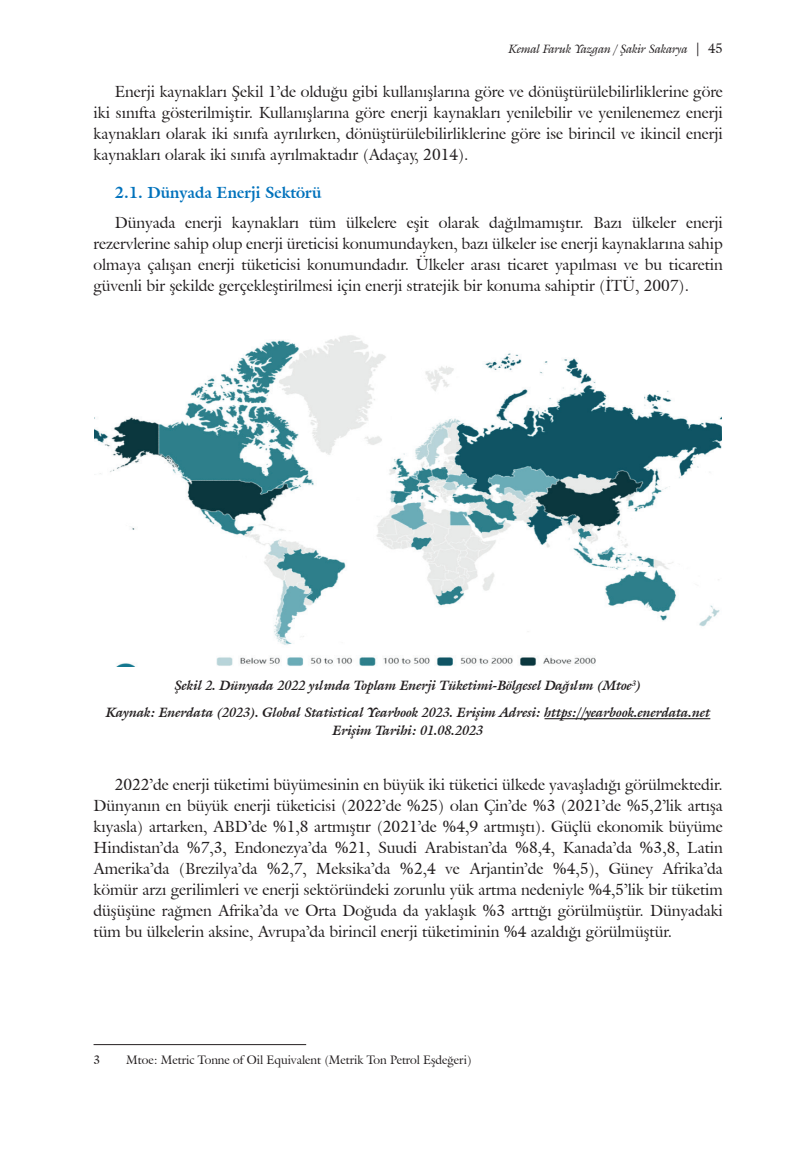
<style>
.page{position:relative;width:808px;height:1149px;background:#fff}
.page>*{position:absolute;margin:0;border:0;box-sizing:border-box;transform-origin:0 0}
.t1{font:15.75px/21px "Galliard IT Cby BT";color:#231f20;text-align:justify}
.t2{font:700 15.75px "Galliard IT Cby BT";color:#0072bc}
.t3{font:italic 700 13.5px/26.5px "Galliard IT Cby BT";color:#231f20;text-align:center}
.t4{font:12px "Galliard IT Cby BT";color:#231f20}
.t5{font:italic 12px "Galliard IT Cby BT";color:#231f20}
.s1{font-style:normal;font-size:13.5px}
</style>
<div class="page">
<hr style="left:544px;top:718px;width:166px;height:1px;background:#231f20">
<img style="left:95px;top:335px;width:627px;height:331px">
<hr style="left:94px;top:1043px;width:212px;height:1px;background:#231f20">
<p class="t5" style="left:509px;top:41px;width:216px">Kemal Faruk Yazgan / Şakir Sakarya <span class="s1">| 45</span></p>
<p class="t1" style="left:94px;top:81px;width:631px;text-indent:21px">Enerji kaynakları Şekil 1’de olduğu gibi kullanışlarına göre ve dönüştürülebilirliklerine göre iki sınıfta gösterilmiştir. Kullanışlarına göre enerji kaynakları yenilebilir ve yenilenemez enerji kaynakları olarak iki sınıfa ayrılırken, dönüştürülebilirliklerine göre ise birincil ve ikincil enerji kaynakları olarak iki sınıfa ayrılmaktadır (Adaçay, 2014).</p>
<p class="t2" style="left:115px;top:182px;width:208px">2.1. Dünyada Enerji Sektörü</p>
<p class="t1" style="left:94px;top:211px;width:631px;text-indent:21px">Dünyada enerji kaynakları tüm ülkelere eşit olarak dağılmamıştır. Bazı ülkeler enerji rezervlerine sahip olup enerji üreticisi konumundayken, bazı ülkeler ise enerji kaynaklarına sahip olmaya çalışan enerji tüketicisi konumundadır. Ülkeler arası ticaret yapılması ve bu ticaretin güvenli bir şekilde gerçekleştirilmesi için enerji stratejik bir konuma sahiptir (İTÜ, 2007).</p>
<p class="t3" style="left:106px;top:671px;width:606px">Şekil 2. Dünyada 2022 yılında Toplam Enerji Tüketimi-Bölgesel Dağılım (Mtoe<sup>3</sup>)<br>Kaynak: Enerdata (2023). Global Statistical Yearbook 2023. Erişim Adresi: https://yearbook.enerdata.net</p>
<p class="t3" style="left:333px;top:716px;width:152px">Erişim Tarihi: 01.08.2023</p>
<p class="t1" style="left:94px;top:773px;width:631px;text-indent:21px">2022’de enerji tüketimi büyümesinin en büyük iki tüketici ülkede yavaşladığı görülmektedir.<br>Dünyanın en büyük enerji tüketicisi (2022’de %25) olan Çin’de %3 (2021’de %5,2’lik artışa kıyasla) artarken, ABD’de %1,8 artmıştır (2021’de %4,9 artmıştı). Güçlü ekonomik büyüme Hindistan’da %7,3, Endonezya’da %21, Suudi Arabistan’da %8,4, Kanada’da %3,8, Latin Amerika’da (Brezilya’da %2,7, Meksika’da %2,4 ve Arjantin’de %4,5), Güney Afrika’da kömür arzı gerilimleri ve enerji sektöründeki zorunlu yük artma nedeniyle %4,5’lik bir tüketim düşüşüne rağmen Afrika’da ve Orta Doğuda da yaklaşık %3 arttığı görülmüştür. Dünyadaki tüm bu ülkelerin aksine, Avrupa’da birincil enerji tüketiminin %4 azaldığı görülmüştür.</p>
<p class="t4" style="left:94px;top:1051px;width:8px">3</p>
<p class="t4" style="left:127px;top:1051px;width:347px">Mtoe: Metric Tonne of Oil Equivalent (Metrik Ton Petrol Eşdeğeri)</p>
</div>
